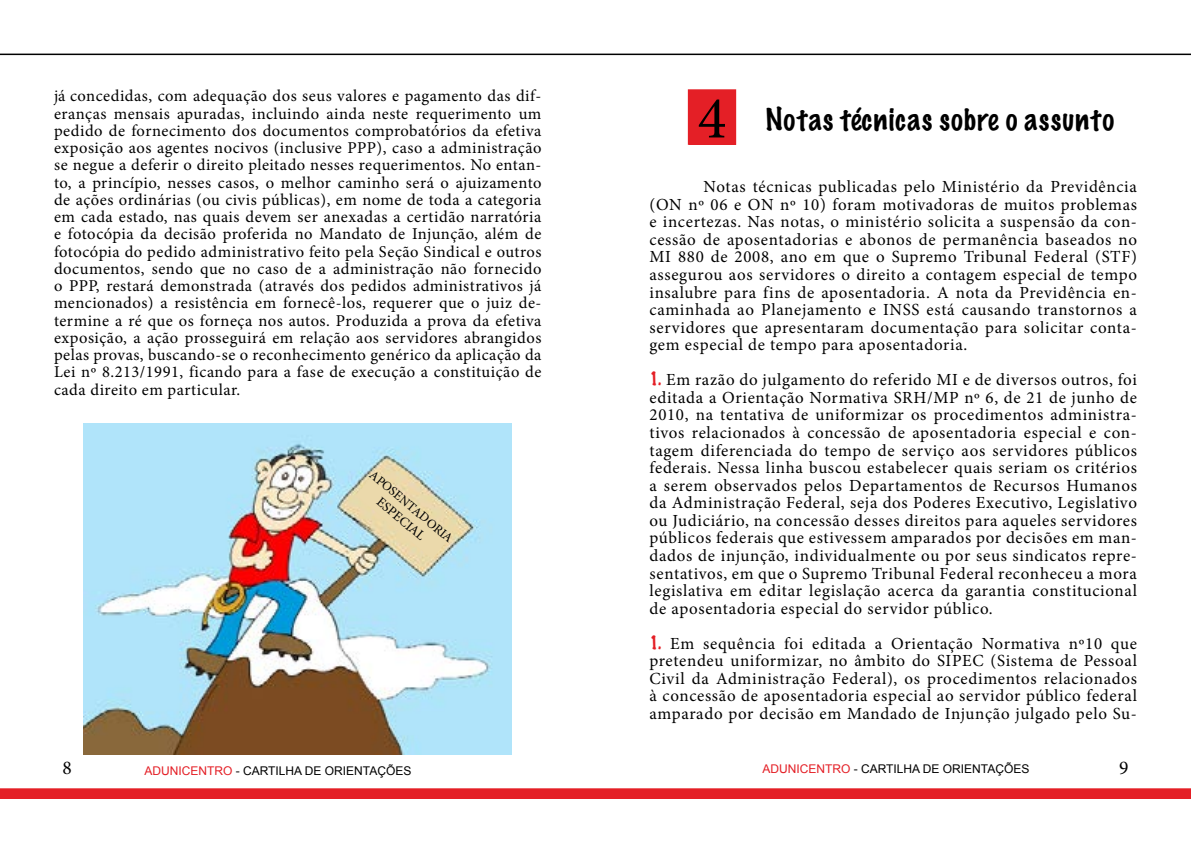
<style>
.page{position:relative;width:1191px;height:851px;background:#fff}
.page>*{position:absolute;margin:0;border:0;box-sizing:border-box;transform-origin:0 0}
.t1{font:100 28.5px "Marker Felt";letter-spacing:.04em;color:#000}
.t2{font:19.5px "Minion Pro";color:#000}
.t3{font:16.95px/17.5px "Minion Pro";letter-spacing:.04em;color:#000;text-align:justify}
.t4{font:16.5px/17.2px "Minion Pro";letter-spacing:.03em;color:#000;text-align:justify}
.t5{font:13.5px "Minion Pro";color:#000}
.t6{font:12.9px "Minion Pro";color:#000}
.t7{font:12px "Arial";color:#000}
.s1{font-family:"Minion Pro";font-weight:400;font-size:60px}
.s2{font-family:"Marker Felt";font-weight:100;color:#e41f26}
.s3{color:#e41f26}
</style>
<div class="page">
<div style="left:688px;top:90px;width:47px;height:54px;background:#e41f26"></div>
<div style="left:688px;top:89px;width:48px;height:56px;border:2px solid #e41f26"></div>
<hr style="left:0;top:54px;width:1191px;height:1px;background:#000">
<div style="left:1px;top:789px;width:1189px;height:9px;background:#e41f26"></div>
<div style="left:0;top:788px;width:1191px;height:10px;border:2px solid #e41f26"></div>
<img style="left:84px;top:423px;width:427px;height:331px">
<svg style="left:356px;top:473px;width:94px;height:86px;background:#d9d2b1"></svg>
<p class="t4" style="left:54px;top:87px;width:489px">já concedidas, com adequação dos seus valores e pagamento das dif&shy;eranças mensais apuradas, incluindo ainda neste requerimento um pedido de fornecimento dos documentos comprobatórios da efetiva exposição aos agentes nocivos (inclusive PPP), caso a administração se negue a deferir o direito pleitado nesses requerimentos. No entan&shy;to, a princípio, nesses casos, o melhor caminho será o ajuizamento de ações ordinárias (ou civis públicas), em nome de toda a categoria em cada estado, nas quais devem ser anexadas a certidão narratória e fotocópia da decisão proferida no Mandato de Injunção, além de fotocópia do pedido administrativo feito pela Seção Sindical e outros documentos, sendo que no caso de a administração não fornecido o PPP, restará demonstrada (através dos pedidos administrativos já mencionados) a resistência em fornecê-los, requerer que o juiz de&shy;termine a ré que os forneça nos autos. Produzida a prova da efetiva exposição, a ação prosseguirá em relação aos servidores abrangidos pelas provas, buscando-se o reconhecimento genérico da aplicação da Lei nº 8.213/1991, ficando para a fase de execução a constituição de cada direito em particular.</p>
<h1 class="t1" style="left:697px;top:97px;width:418px"><span class="s1">4</span> Notas técnicas sobre o assunto</h1>
<p class="t3" style="left:649px;top:178px;width:489px;text-indent:54px">Notas técnicas publicadas pelo Ministério da Previdência (ON nº 06 e ON nº 10) foram motivadoras de muitos problemas e incertezas. Nas notas, o ministério solicita a suspensão da con&shy;cessão de aposentadorias e abonos de permanência baseados no MI 880 de 2008, ano em que o Supremo Tribunal Federal (STF) assegurou aos servidores o direito a contagem especial de tempo insalubre para fins de aposentadoria. A nota da Previdência en&shy;caminhada ao Planejamento e INSS está causando transtornos a servidores que apresentaram documentação para solicitar conta&shy;gem especial de tempo para aposentadoria.</p>
<p class="t3" style="left:649px;top:371px;width:489px"><span class="s2">1.</span> Em razão do julgamento do referido MI e de diversos outros, foi editada a Orientação Normativa SRH/MP nº 6, de 21 de junho de 2010, na tentativa de uniformizar os procedimentos administra&shy;tivos relacionados à concessão de aposentadoria especial e con&shy;tagem diferenciada do tempo de serviço aos servidores públicos federais. Nessa linha buscou estabelecer quais seriam os critérios a serem observados pelos Departamentos de Recursos Humanos da Administração Federal, seja dos Poderes Executivo, Legislativo ou Judiciário, na concessão desses direitos para aqueles servidores públicos federais que estivessem amparados por decisões em man&shy;dados de injunção, individualmente ou por seus sindicatos repre&shy;sentativos, em que o Supremo Tribunal Federal reconheceu a mora legislativa em editar legislação acerca da garantia constitucional de aposentadoria especial do servidor público.</p>
<p class="t3" style="left:649px;top:634px;width:489px"><span class="s2">1.</span> Em sequência foi editada a Orientação Normativa nº10 que pretendeu uniformizar, no âmbito do SIPEC (Sistema de Pessoal Civil da Administração Federal), os procedimentos relacionados à concessão de aposentadoria especial ao servidor público federal amparado por decisão em Mandado de Injunção julgado pelo Su-</p>
<p class="t6" style="left:377px;top:466px;width:106px;rotate:40deg">APOSENTADORIA</p>
<p class="t5" style="left:384px;top:492px;width:60px;rotate:40deg">ESPECIAL</p>
<p class="t2" style="left:62px;top:754px;width:11px">8</p>
<p class="t7" style="left:144px;top:762px;width:268px"><span class="s3">ADUNICENTRO</span> - CARTILHA DE ORIENTAÇÕES</p>
<p class="t7" style="left:762px;top:761px;width:268px"><span class="s3">ADUNICENTRO</span> - CARTILHA DE ORIENTAÇÕES</p>
<p class="t2" style="left:1119px;top:754px;width:11px">9</p>
</div>
